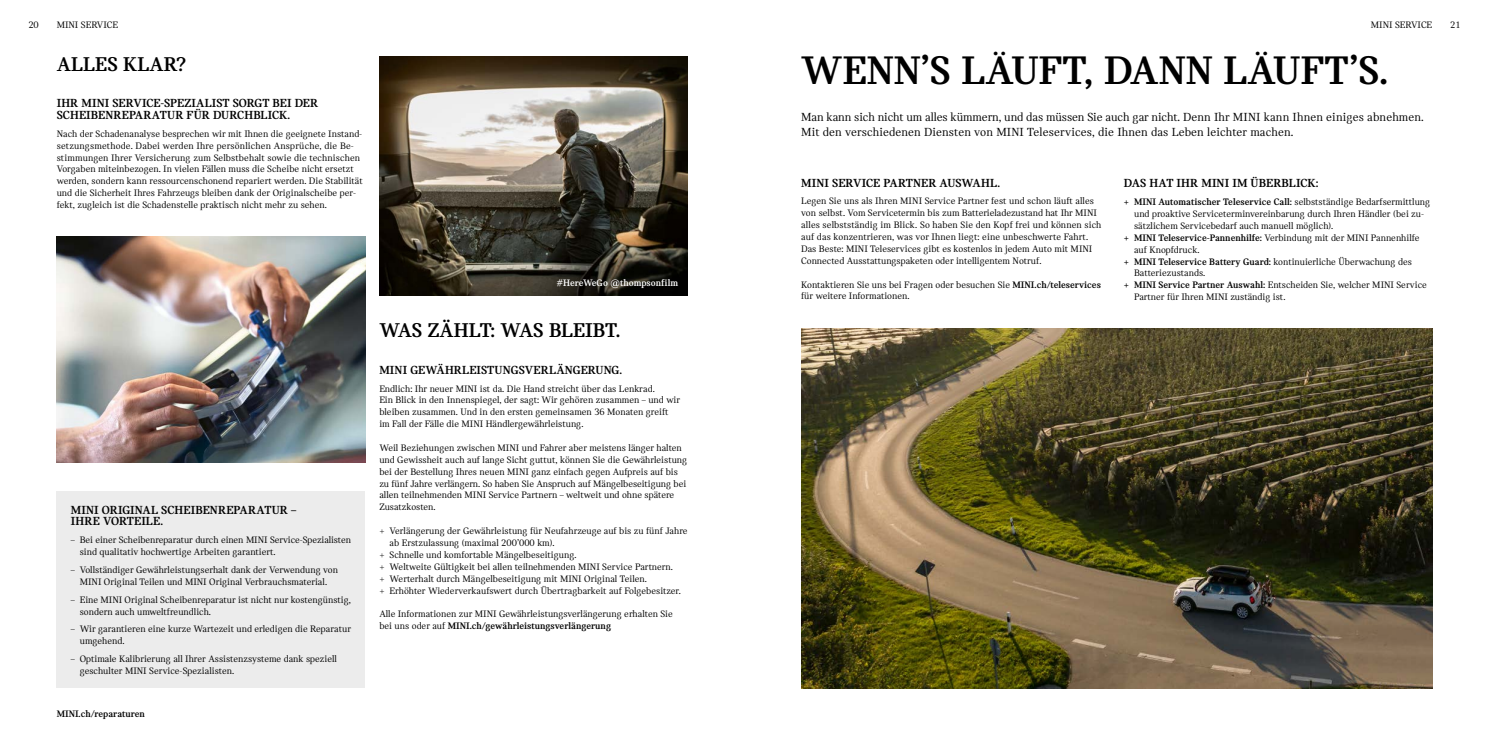
<style>
.page{position:relative;width:1489px;height:745px;background:#fff}
.page>*{position:absolute;margin:0;border:0;box-sizing:border-box;transform-origin:0 0}
.t1{font:42.5px "MINI Serif Headline";letter-spacing:.005em;color:#000}
.t2{font:700 21.25px "MINI Serif";letter-spacing:.005em;color:#000}
.t3{font:700 12.5px/11.9px "MINI Serif";letter-spacing:.005em;color:#000}
.t4{font:12.5px/15px "MINI Serif";letter-spacing:.01em;color:#000}
.t5{font:10px/11.9px "MINI Serif";color:#000}
.t6{font:700 10px "MINI Serif";color:#000}
.t7{font:700 10px "MINI Serif";color:#fff}
.s1{font-weight:700}
.s2{font-weight:400}
</style>
<div class="page">
<img style="left:801px;top:328px;width:630px;height:359px">
<img style="left:57px;top:236px;width:308px;height:226px">
<img style="left:379px;top:57px;width:308px;height:238px">
<div style="left:57px;top:491px;width:308px;height:196px;background:#ececec"></div>
<p class="t5" style="left:28px;top:19px;width:12px">20</p>
<p class="t5" style="left:57px;top:19px;width:63px">MINI SERVICE</p>
<p class="t5" style="left:1370px;top:19px;width:63px">MINI SERVICE</p>
<p class="t5" style="left:1449px;top:19px;width:12px">21</p>
<h2 class="t2" style="left:57px;top:52px;width:131px">ALLES KLAR?</h2>
<p class="t3" style="left:57px;top:97px;width:263px">IHR MINI SERVICE-SPEZIALIST SORGT BEI DER<br>SCHEIBENREPARATUR FÜR DURCHBLICK.</p>
<p class="t5" style="left:57px;top:127px;width:307px">Nach der Schadenanalyse besprechen wir mit Ihnen die geeignete Instand&shy;setzungsmethode. Dabei werden Ihre persönlichen Ansprüche, die Be&shy;stimmungen Ihrer Versicherung zum Selbstbehalt sowie die technischen Vorgaben miteinbezogen. In vielen Fällen muss die Scheibe nicht ersetzt werden, sondern kann ressourcenschonend repariert werden. Die Stabilität und die Sicherheit Ihres Fahrzeugs bleiben dank der Originalscheibe per&shy;fekt, zugleich ist die Schadenstelle praktisch nicht mehr zu sehen.</p>
<p class="t3" style="left:71px;top:503px;width:227px">MINI ORIGINAL SCHEIBENREPARATUR –<br>IHRE VORTEILE.</p>
<p class="t5" style="left:80px;top:533px;width:273px;text-indent:-9px">– Bei einer Scheibenreparatur durch einen MINI Service-Spezialisten sind qualitativ hochwertige Arbeiten garantiert.</p>
<p class="t5" style="left:71px;top:563px;width:269px;text-align:center">– Vollständiger Gewährleistungserhalt dank der Verwendung von<br>MINI Original Teilen und MINI Original Verbrauchsmaterial.</p>
<p class="t5" style="left:80px;top:593px;width:273px;text-indent:-9px">– Eine MINI Original Scheibenreparatur ist nicht nur kostengünstig, sondern auch umweltfreundlich.</p>
<p class="t5" style="left:80px;top:622px;width:273px;text-indent:-9px">– Wir garantieren eine kurze Wartezeit und erledigen die Reparatur umgehend.</p>
<p class="t5" style="left:80px;top:652px;width:259px;text-indent:-9px">– Optimale Kalibrierung all Ihrer Assistenzsysteme dank speziell geschulter MINI Service-Spezialisten.</p>
<p class="t6" style="left:57px;top:707px;width:90px">MINI.ch/reparaturen</p>
<p class="t7" style="left:556px;top:276px;width:123px">#HereWeGo @thompsonfilm</p>
<h2 class="t2" style="left:379px;top:318px;width:243px">WAS ZÄHLT: WAS BLEIBT.</h2>
<p class="t3" style="left:379px;top:363px;width:244px">MINI GEWÄHRLEISTUNGSVERLÄNGERUNG.</p>
<p class="t5" style="left:379px;top:382px;width:302px">Endlich: Ihr neuer MINI ist da. Die Hand streicht über das Lenkrad.<br>Ein Blick in den Innenspiegel, der sagt: Wir gehören zusammen – und wir bleiben zusammen. Und in den ersten gemeinsamen 36 Monaten greift im Fall der Fälle die MINI Händlergewährleistung.</p>
<p class="t5" style="left:379px;top:441px;width:309px">Weil Beziehungen zwischen MINI und Fahrer aber meistens länger halten und Gewissheit auch auf lange Sicht guttut, können Sie die Gewährleistung bei der Bestellung Ihres neuen MINI ganz einfach gegen Aufpreis auf bis zu fünf Jahre verlängern. So haben Sie Anspruch auf Mängelbeseitigung bei allen teilnehmenden MINI Service Partnern – weltweit und ohne spätere Zusatzkosten.</p>
<p class="t5" style="left:379px;top:524px;width:310px">+ Verlängerung der Gewährleistung für Neufahrzeuge auf bis zu fünf Jahre</p>
<p class="t5" style="left:389px;top:536px;width:166px">ab Erstzulassung (maximal 200’000 km).</p>
<p class="t5" style="left:379px;top:548px;width:199px">+ Schnelle und komfortable Mängelbeseitigung.</p>
<p class="t5" style="left:379px;top:560px;width:295px">+ Weltweite Gültigkeit bei allen teilnehmenden MINI Service Partnern.</p>
<p class="t5" style="left:379px;top:572px;width:269px">+ Werterhalt durch Mängelbeseitigung mit MINI Original Teilen.</p>
<p class="t5" style="left:379px;top:584px;width:303px">+ Erhöhter Wiederverkaufswert durch Übertragbarkeit auf Folgebesitzer.</p>
<p class="t5" style="left:379px;top:607px;width:295px">Alle Informationen zur MINI Gewährleistungsverlängerung erhalten Sie bei uns oder auf <span class="s1">MINI.ch/gewährleistungsverlängerung</span></p>
<h1 class="t1" style="left:801px;top:48px;width:588px">WENN’S LÄUFT, DANN LÄUFT’S.</h1>
<p class="t4" style="left:801px;top:109px;width:624px">Man kann sich nicht um alles kümmern, und das müssen Sie auch gar nicht. Denn Ihr MINI kann Ihnen einiges abnehmen.<br>Mit den verschiedenen Diensten von MINI Teleservices, die Ihnen das Leben leichter machen.</p>
<p class="t3" style="left:801px;top:176px;width:200px">MINI SERVICE PARTNER AUSWAHL.</p>
<p class="t5" style="left:801px;top:195px;width:302px">Legen Sie uns als Ihren MINI Service Partner fest und schon läuft alles von selbst. Vom Servicetermin bis zum Batterieladezustand hat Ihr MINI alles selbstständig im Blick. So haben Sie den Kopf frei und können sich auf das konzentrieren, was vor Ihnen liegt: eine unbeschwerte Fahrt.<br>Das Beste: MINI Teleservices gibt es kostenlos in jedem Auto mit MINI Connected Ausstattungspaketen oder intelligentem Notruf.</p>
<p class="t5" style="left:801px;top:278px;width:301px">Kontaktieren Sie uns bei Fragen oder besuchen Sie <span class="s1">MINI.ch/teleservices </span>für weitere Informationen.</p>
<p class="t3" style="left:1123px;top:177px;width:196px">DAS HAT IHR MINI IM ÜBERBLICK:</p>
<p class="t6" style="left:1123px;top:196px;width:308px">+ MINI Automatischer Teleservice Call: <span class="s2">selbstständige Bedarfsermittlung</span></p>
<p class="t5" style="left:1133px;top:208px;width:291px">und proaktive Serviceterminvereinbarung durch Ihren Händler (bei zu-</p>
<p class="t5" style="left:1133px;top:219px;width:201px">sätzlichem Servicebedarf auch manuell möglich).</p>
<p class="t5" style="left:1123px;top:231px;width:297px"><span class="s1">+ MINI Teleservice-Pannenhilfe:</span> Verbindung mit der MINI Pannenhilfe</p>
<p class="t5" style="left:1133px;top:243px;width:67px">auf Knopfdruck.</p>
<p class="t6" style="left:1123px;top:255px;width:289px">+ MINI Teleservice Battery Guard: <span class="s2">kontinuierliche Überwachung des</span></p>
<p class="t5" style="left:1133px;top:267px;width:73px">Batteriezustands.</p>
<p class="t5" style="left:1123px;top:279px;width:304px"><span class="s1">+ MINI Service Partner Auswahl:</span> Entscheiden Sie, welcher MINI Service</p>
<p class="t5" style="left:1133px;top:291px;width:153px">Partner für Ihren MINI zuständig ist.</p>
</div>
